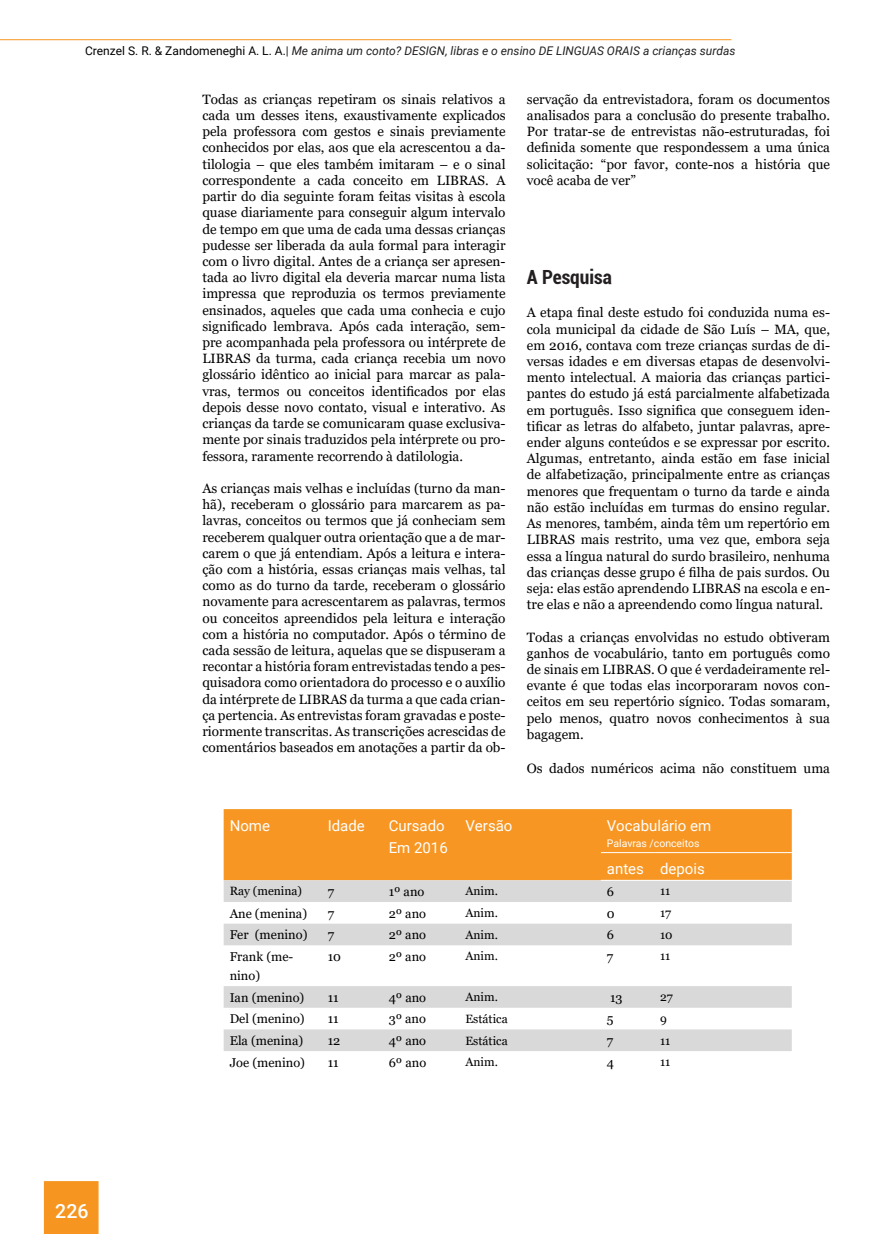
<style>
.page{position:relative;width:893px;height:1234px;background:#fff}
.page>*{position:absolute;margin:0;border:0;box-sizing:border-box;transform-origin:0 0}
.Título_2{font:700 condensed 19.5px "Roboto";color:#231f20}
.t1{font:500 19.5px "Roboto";color:#fff}
.Tabela_cabeçario{font:15px "Roboto";color:#fff}
.texto{font:13.5px/16.2px "Georgia";color:#000;text-align:justify}
.Tabela_texto{font:12.75px/19.2px "Georgia";color:#000}
.t2{font:italic 12px "Roboto";color:#231f20}
.Tabela_texto-2{font:12px "Georgia";color:#000}
.Tabela_cabeçario-2{font:10.5px "Roboto";color:#fff}
.s1{font-style:normal;color:#000}
.s2{font-style:normal}
</style>
<div class="page">
<div style="left:224px;top:809px;width:568px;height:71px;background:#f79622"></div>
<svg style="left:224px;top:880px;width:568px;height:170px"></svg>
<hr style="left:601px;top:852px;width:53px;height:1px;background:#fff">
<hr style="left:654px;top:852px;width:138px;height:1px;background:#fff">
<hr style="left:601px;top:879px;width:53px;height:1px;background:#fff">
<hr style="left:654px;top:879px;width:138px;height:1px;background:#fff">
<div style="left:44px;top:1180px;width:55px;height:53px;background:#f79521;border:2px solid #f79521"></div>
<hr style="left:0;top:39px;width:731px;height:1px;background:#f79521">
<p class="t2" style="left:85px;top:42px;width:652px"><span class="s1">Crenzel S. R. &amp; Zandomeneghi A. L. A.</span><span class="s2">|</span> Me anima um conto? DESIGN, libras e o ensino DE LINGUAS ORAIS a crianças surdas</p>
<p class="texto" style="left:202px;top:91px;width:305px">Todas as crianças repetiram os sinais relativos a cada um desses itens, exaustivamente explicados pela professora com gestos e sinais previamente conhecidos por elas, aos que ela acrescentou a da&shy;tilologia – que eles também imitaram – e o sinal correspondente a cada conceito em LIBRAS. A partir do dia seguinte foram feitas visitas à escola quase diariamente para conseguir algum intervalo de tempo em que uma de cada uma dessas crianças pudesse ser liberada da aula formal para interagir com o livro digital. Antes de a criança ser apresen&shy;tada ao livro digital ela deveria marcar numa lista impressa que reproduzia os termos previamente ensinados, aqueles que cada uma conhecia e cujo significado lembrava. Após cada interação, sem&shy;pre acompanhada pela professora ou intérprete de LIBRAS da turma, cada criança recebia um novo glossário idêntico ao inicial para marcar as pala&shy;vras, termos ou conceitos identificados por elas depois desse novo contato, visual e interativo. As crianças da tarde se comunicaram quase exclusiva&shy;mente por sinais traduzidos pela intérprete ou pro&shy;fessora, raramente recorrendo à datilologia.</p>
<p class="texto" style="left:202px;top:480px;width:305px">As crianças mais velhas e incluídas (turno da man&shy;hã), receberam o glossário para marcarem as pa&shy;lavras, conceitos ou termos que já conheciam sem receberem qualquer outra orientação que a de mar&shy;carem o que já entendiam. Após a leitura e intera&shy;ção com a história, essas crianças mais velhas, tal como as do turno da tarde, receberam o glossário novamente para acrescentarem as palavras, termos ou conceitos apreendidos pela leitura e interação com a história no computador. Após o término de cada sessão de leitura, aquelas que se dispuseram a recontar a história foram entrevistadas tendo a pes&shy;quisadora como orientadora do processo e o auxílio da intérprete de LIBRAS da turma a que cada crian&shy;ça pertencia. As entrevistas foram gravadas e poste&shy;riormente transcritas. As transcrições acrescidas de comentários baseados em anotações a partir da ob-</p>
<p class="texto" style="left:527px;top:91px;width:305px">servação da entrevistadora, foram os documentos analisados para a conclusão do presente trabalho.<br>Por tratar-se de entrevistas não-estruturadas, foi definida somente que respondessem a uma única solicitação: “por favor, conte-nos a história que você acaba de ver”</p>
<p class="Título_2" style="left:527px;top:263px;width:87px">A Pesquisa</p>
<p class="texto" style="left:527px;top:305px;width:305px">A etapa final deste estudo foi conduzida numa es&shy;cola municipal da cidade de São Luís – MA, que, em 2016, contava com treze crianças surdas de di&shy;versas idades e em diversas etapas de desenvolvi&shy;mento intelectual. A maioria das crianças partici&shy;pantes do estudo já está parcialmente alfabetizada em português. Isso significa que conseguem iden&shy;tificar as letras do alfabeto, juntar palavras, apre&shy;ender alguns conteúdos e se expressar por escrito.<br>Algumas, entretanto, ainda estão em fase inicial de alfabetização, principalmente entre as crianças menores que frequentam o turno da tarde e ainda não estão incluídas em turmas do ensino regular.<br>As menores, também, ainda têm um repertório em LIBRAS mais restrito, uma vez que, embora seja essa a língua natural do surdo brasileiro, nenhuma das crianças desse grupo é filha de pais surdos. Ou seja: elas estão aprendendo LIBRAS na escola e en&shy;tre elas e não a apreendendo como língua natural.</p>
<p class="texto" style="left:527px;top:629px;width:305px">Todas a crianças envolvidas no estudo obtiveram ganhos de vocabulário, tanto em português como de sinais em LIBRAS. O que é verdadeiramente rel&shy;evante é que todas elas incorporaram novos con&shy;ceitos em seu repertório sígnico. Todas somaram, pelo menos, quatro novos conhecimentos à sua bagagem.</p>
<p class="texto" style="left:527px;top:760px;width:305px">Os dados numéricos acima não constituem uma</p>
<p class="Tabela_cabeçario" style="left:230px;top:814px;width:42px">Nome</p>
<p class="Tabela_cabeçario" style="left:328px;top:814px;width:39px">Idade</p>
<p class="Tabela_cabeçario" style="left:389px;top:814px;width:58px">Cursado</p>
<p class="Tabela_cabeçario" style="left:389px;top:837px;width:61px">Em 2016</p>
<p class="Tabela_cabeçario" style="left:465px;top:814px;width:49px">Versão</p>
<p class="Tabela_cabeçario" style="left:607px;top:814px;width:106px">Vocabulário em</p>
<p class="Tabela_cabeçario-2" style="left:607px;top:835px;width:94px">Palavras /conceitos</p>
<p class="Tabela_cabeçario" style="left:607px;top:858px;width:39px">antes</p>
<p class="Tabela_cabeçario" style="left:660px;top:858px;width:46px">depois</p>
<h1 class="t1" style="left:55px;top:1197px;width:35px">226</h1>
<p class="Tabela_texto-2" style="left:230px;top:883px;width:74px">Ray (menina)</p>
<p class="Tabela_texto" style="left:328px;top:882px;width:8px">7</p>
<p class="Tabela_texto" style="left:389px;top:882px;width:37px">1º ano</p>
<p class="Tabela_texto-2" style="left:465px;top:883px;width:34px">Anim.</p>
<p class="Tabela_texto" style="left:607px;top:882px;width:9px">6</p>
<p class="Tabela_texto-2" style="left:660px;top:883px;width:12px">11</p>
<p class="Tabela_texto" style="left:230px;top:903px;width:79px">Ane (menina)</p>
<p class="Tabela_texto" style="left:328px;top:903px;width:8px">7</p>
<p class="Tabela_texto" style="left:389px;top:903px;width:39px">2º ano</p>
<p class="Tabela_texto-2" style="left:465px;top:905px;width:34px">Anim.</p>
<p class="Tabela_texto" style="left:607px;top:903px;width:9px">0</p>
<p class="Tabela_texto-2" style="left:660px;top:905px;width:13px">17</p>
<p class="Tabela_texto" style="left:230px;top:925px;width:79px">Fer (menino)</p>
<p class="Tabela_texto" style="left:328px;top:925px;width:8px">7</p>
<p class="Tabela_texto" style="left:389px;top:925px;width:39px">2º ano</p>
<p class="Tabela_texto-2" style="left:465px;top:927px;width:34px">Anim.</p>
<p class="Tabela_texto" style="left:607px;top:925px;width:9px">6</p>
<p class="Tabela_texto-2" style="left:660px;top:927px;width:14px">10</p>
<p class="Tabela_texto" style="left:230px;top:947px;width:65px">Frank (me&shy;nino)</p>
<p class="Tabela_texto" style="left:328px;top:947px;width:15px">10</p>
<p class="Tabela_texto" style="left:389px;top:947px;width:39px">2º ano</p>
<p class="Tabela_texto-2" style="left:465px;top:948px;width:34px">Anim.</p>
<p class="Tabela_texto" style="left:607px;top:947px;width:8px">7</p>
<p class="Tabela_texto-2" style="left:660px;top:948px;width:12px">11</p>
<p class="Tabela_texto" style="left:230px;top:987px;width:76px">Ian (menino)</p>
<p class="Tabela_texto" style="left:328px;top:987px;width:12px">11</p>
<p class="Tabela_texto" style="left:389px;top:987px;width:39px">4º ano</p>
<p class="Tabela_texto-2" style="left:465px;top:989px;width:34px">Anim.</p>
<p class="Tabela_texto" style="left:610px;top:987px;width:14px">13</p>
<p class="Tabela_texto-2" style="left:660px;top:989px;width:14px">27</p>
<p class="Tabela_texto" style="left:230px;top:1009px;width:77px">Del (menino)</p>
<p class="Tabela_texto" style="left:328px;top:1009px;width:12px">11</p>
<p class="Tabela_texto" style="left:389px;top:1009px;width:39px">3º ano</p>
<p class="Tabela_texto-2" style="left:465px;top:1011px;width:44px">Estática</p>
<p class="Tabela_texto" style="left:607px;top:1009px;width:8px">5</p>
<p class="Tabela_texto-2" style="left:660px;top:1011px;width:8px">9</p>
<p class="Tabela_texto" style="left:230px;top:1031px;width:75px">Ela (menina)</p>
<p class="Tabela_texto" style="left:328px;top:1031px;width:14px">12</p>
<p class="Tabela_texto" style="left:389px;top:1031px;width:39px">4º ano</p>
<p class="Tabela_texto-2" style="left:465px;top:1032px;width:44px">Estática</p>
<p class="Tabela_texto" style="left:607px;top:1031px;width:8px">7</p>
<p class="Tabela_texto-2" style="left:660px;top:1032px;width:12px">11</p>
<p class="Tabela_texto" style="left:230px;top:1052px;width:77px">Joe (menino)</p>
<p class="Tabela_texto" style="left:328px;top:1052px;width:12px">11</p>
<p class="Tabela_texto" style="left:389px;top:1052px;width:39px">6º ano</p>
<p class="Tabela_texto-2" style="left:465px;top:1054px;width:34px">Anim.</p>
<p class="Tabela_texto" style="left:607px;top:1052px;width:9px">4</p>
<p class="Tabela_texto-2" style="left:660px;top:1054px;width:12px">11</p>
</div>
